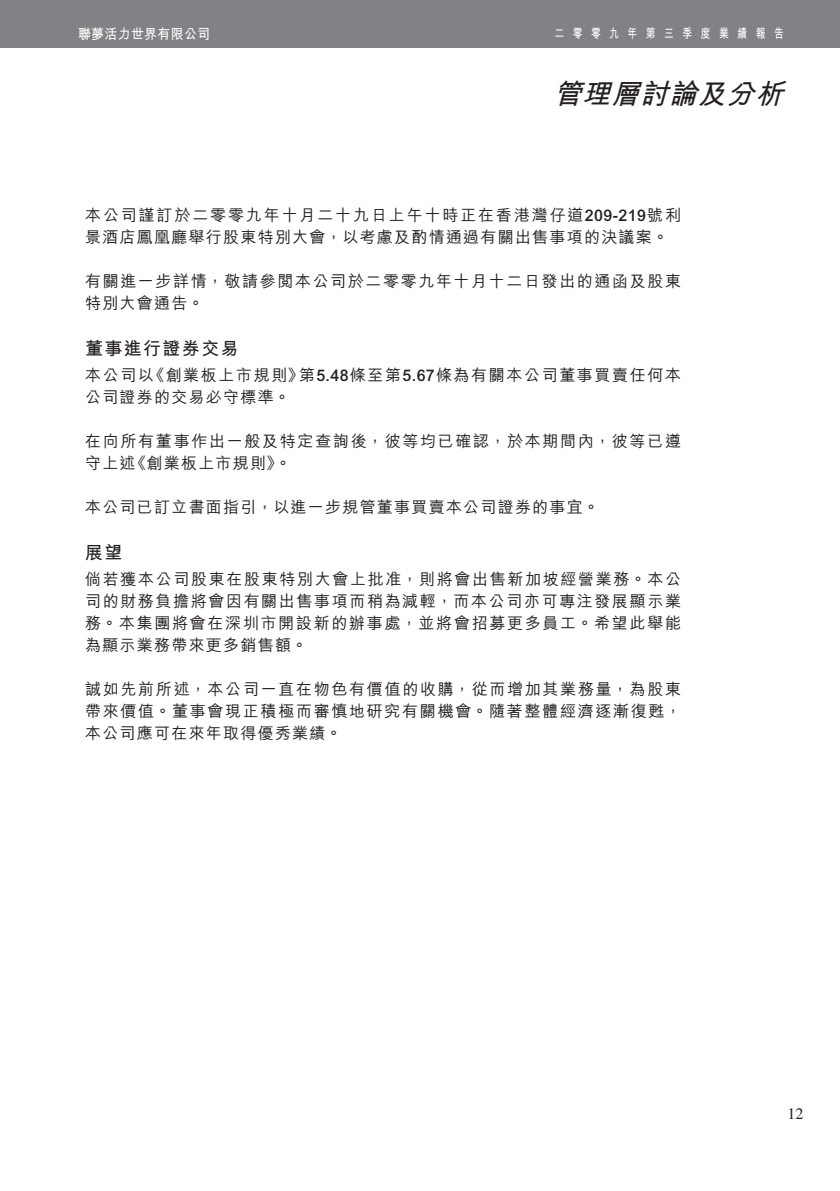
<style>
.page{position:relative;width:840px;height:1191px;background:#fff}
.page>*{position:absolute;margin:0;border:0;box-sizing:border-box;transform-origin:0 0}
.t1{font:italic 28px "M Hei HK Bold B5 pc H";color:#231f20}
.t2{font:18px "M Hei HK Bold B5 pc H";letter-spacing:.075em;color:#231f20}
.t3{font:16px/22px "M Hei HK Medium B5 pc H";letter-spacing:.1em;color:#231f20}
.t4{font:16px/22px "M Hei HK Medium B5 pc H";letter-spacing:.08em;color:#231f20}
.t5{font:16px "Times LT Std";color:#231f20}
.t6{font:14px "M Hei HK Bold B5 pc H";letter-spacing:.03em;color:#fff;scale:.92 1}
.t7{font:13px "M Hei HK Bold B5 pc H";letter-spacing:.875em;color:#fff;scale:.75 1}
.s1{font-family:"Arial MT Std";font-weight:500}
</style>
<div class="page">
<div style="left:0;top:0;width:839px;height:47px;background:#808285"></div>
<p class="t6" style="left:78px;top:28px;width:145px">聯夢活力世界有限公司</p>
<p class="t7" style="left:554px;top:28px;width:307px">二零零九年第三季度業績報告</p>
<h1 class="t1" style="left:553px;top:83px;width:238px">管理層討論及分析</h1>
<p class="t4" style="left:85px;top:206px;width:597px">本公司謹訂於二零零九年十月二十九日上午十時正在香港灣仔道<span class="s1">209-219</span>號利景酒店鳳凰廳舉行股東特別大會，以考慮及酌情通過有關出售事項的決議案。</p>
<p class="t3" style="left:85px;top:272px;width:597px">有關進一步詳情，敬請參閱本公司於二零零九年十月十二日發出的通函及股東特別大會通告。</p>
<p class="t2" style="left:85px;top:341px;width:155px">董事進行證券交易</p>
<p class="t3" style="left:85px;top:366px;width:597px">本公司以《創業板上市規則》第<span class="s1">5.48</span>條至第<span class="s1">5.67</span>條為有關本公司董事買賣任何本公司證券的交易必守標準。</p>
<p class="t3" style="left:85px;top:432px;width:597px">在向所有董事作出一般及特定查詢後，彼等均已確認，於本期間內，彼等已遵守上述《創業板上市規則》。</p>
<p class="t4" style="left:85px;top:498px;width:515px">本公司已訂立書面指引，以進一步規管董事買賣本公司證券的事宜。</p>
<p class="t2" style="left:85px;top:545px;width:39px">展望</p>
<p class="t3" style="left:85px;top:570px;width:597px;text-align:justify">倘若獲本公司股東在股東特別大會上批准，則將會出售新加坡經營業務。本公司的財務負擔將會因有關出售事項而稍為減輕，而本公司亦可專注發展顯示業務。本集團將會在深圳市開設新的辦事處，並將會招募更多員工。希望此舉能為顯示業務帶來更多銷售額。</p>
<p class="t3" style="left:85px;top:680px;width:597px;text-align:justify">誠如先前所述，本公司一直在物色有價值的收購，從而增加其業務量，為股東帶來價值。董事會現正積極而審慎地研究有關機會。隨著整體經濟逐漸復甦，本公司應可在來年取得優秀業績。</p>
<p class="t5" style="left:787px;top:1104px;width:17px">12</p>
</div>
